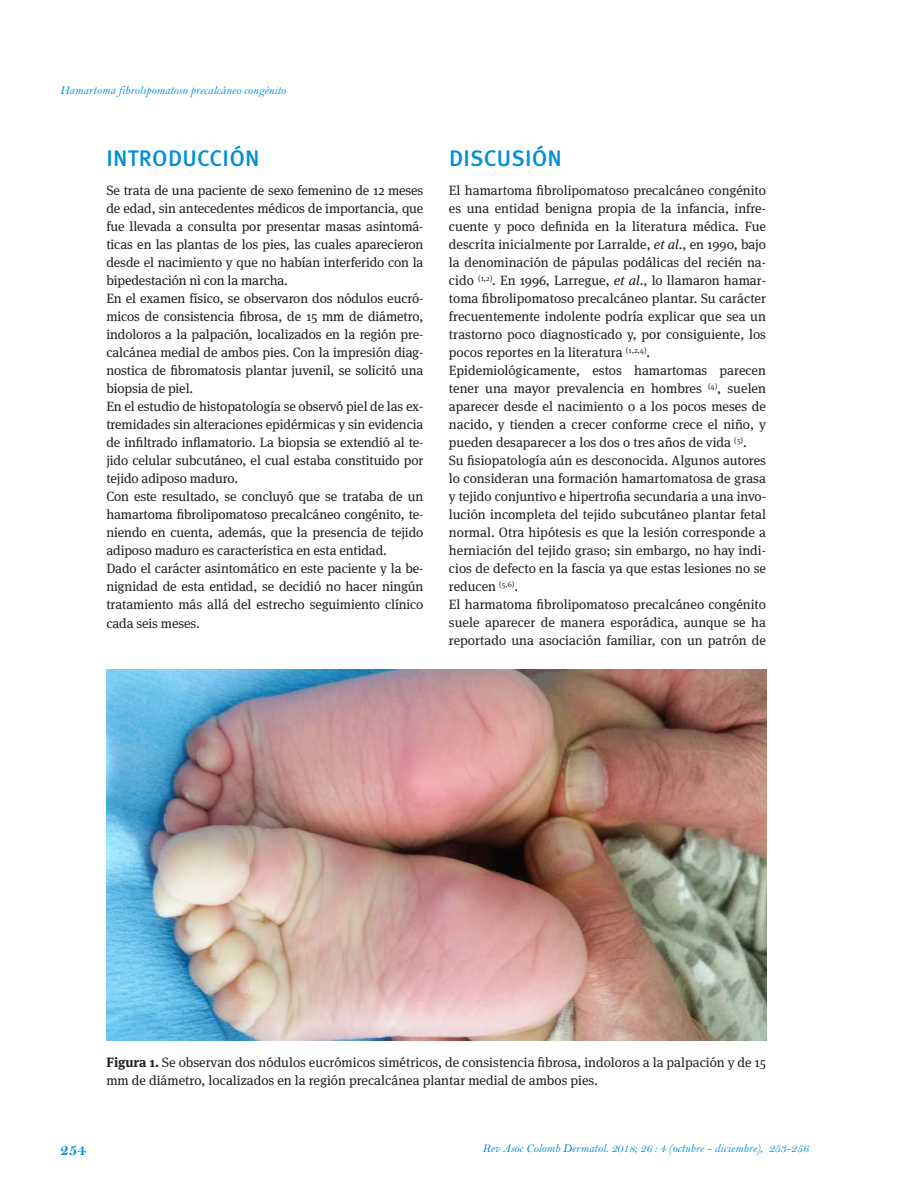
<style>
.page{position:relative;width:915px;height:1191px;background:#fff}
.page>*{position:absolute;margin:0;border:0;box-sizing:border-box;transform-origin:0 0}
.t1{font:500 22.5px "Meta Pro";letter-spacing:.01em;color:#008fd5}
.t2{font:16.5px "Bell MT Bold";color:#008fd5}
.t3{font:13.5px/18px "Meta Serif OT";letter-spacing:-.01em;color:#231f20}
.t4{font:12px "Bell MT Italic";color:#008fd5}
.s1{font-style:italic}
.s2{font-weight:700}
</style>
<div class="page">
<img style="left:106px;top:670px;width:659px;height:370px">
<p class="t4" style="left:60px;top:83px;width:227px">Hamartoma fibrolipomatoso precalcáneo congénito</p>
<h1 class="t1" style="left:106px;top:144px;width:154px">INTRODUCCIÓN</h1>
<p class="t3" style="left:106px;top:182px;width:318px">Se trata de una paciente de sexo femenino de 12 meses de edad, sin antecedentes médicos de importancia, que fue llevada a consulta por presentar masas asintomá&shy;ticas en las plantas de los pies, las cuales aparecieron desde el nacimiento y que no habían interferido con la bipedestación ni con la marcha.<br>En el examen físico, se observaron dos nódulos eucró&shy;micos de consistencia fibrosa, de 15 mm de diámetro, indoloros a la palpación, localizados en la región pre&shy;calcánea medial de ambos pies. Con la impresión diag&shy;nostica de fibromatosis plantar juvenil, se solicitó una biopsia de piel.<br>En el estudio de histopatología se observó piel de las ex&shy;tremidades sin alteraciones epidérmicas y sin evidencia de infiltrado inflamatorio. La biopsia se extendió al te&shy;jido celular subcutáneo, el cual estaba constituido por tejido adiposo maduro.<br>Con este resultado, se concluyó que se trataba de un hamartoma fibrolipomatoso precalcáneo congénito, te&shy;niendo en cuenta, además, que la presencia de tejido adiposo maduro es característica en esta entidad.<br>Dado el carácter asintomático en este paciente y la be&shy;nignidad de esta entidad, se decidió no hacer ningún tratamiento más allá del estrecho seguimiento clínico cada seis meses.</p>
<h1 class="t1" style="left:449px;top:144px;width:114px">DISCUSIÓN</h1>
<p class="t3" style="left:449px;top:182px;width:318px">El hamartoma fibrolipomatoso precalcáneo congénito es una entidad benigna propia de la infancia, infre&shy;cuente y poco definida en la literatura médica. Fue descrita inicialmente por Larralde, <span class="s1">et al</span>., en 1990, bajo la denominación de pápulas podálicas del recién na&shy;cido <sup>(1,2)</sup>. En 1996, Larregue, <span class="s1">et al</span>., lo llamaron hamar&shy;toma fibrolipomatoso precalcáneo plantar. Su carácter frecuentemente indolente podría explicar que sea un trastorno poco diagnosticado y, por consiguiente, los pocos reportes en la literatura <sup>(1,2,4)</sup>.<br>Epidemiológicamente, estos hamartomas parecen tener una mayor prevalencia en hombres <sup>(4)</sup>, suelen aparecer desde el nacimiento o a los pocos meses de nacido, y tienden a crecer conforme crece el niño, y pueden desaparecer a los dos o tres años de vida <sup>(5)</sup>.<br>Su fisiopatología aún es desconocida. Algunos autores lo consideran una formación hamartomatosa de grasa y tejido conjuntivo e hipertrofia secundaria a una invo&shy;lución incompleta del tejido subcutáneo plantar fetal normal. Otra hipótesis es que la lesión corresponde a herniación del tejido graso; sin embargo, no hay indi&shy;cios de defecto en la fascia ya que estas lesiones no se reducen <sup>(5,6)</sup>.<br>El harmatoma fibrolipomatoso precalcáneo congénito suele aparecer de manera esporádica, aunque se ha reportado una asociación familiar, con un patrón de</p>
<p class="t3" style="left:106px;top:1053px;width:661px"><span class="s2">Figura 1.</span> Se observan dos nódulos eucrómicos simétricos, de consistencia fibrosa, indoloros a la palpación y de 15 mm de diámetro, localizados en la región precalcánea plantar medial de ambos pies.</p>
<p class="t2" style="left:60px;top:1140px;width:28px">254</p>
<p class="t4" style="left:482px;top:1141px;width:327px">Rev Asoc Colomb Dermatol. 2018; 26 : 4 (octubre - diciembre), 253-256</p>
</div>
